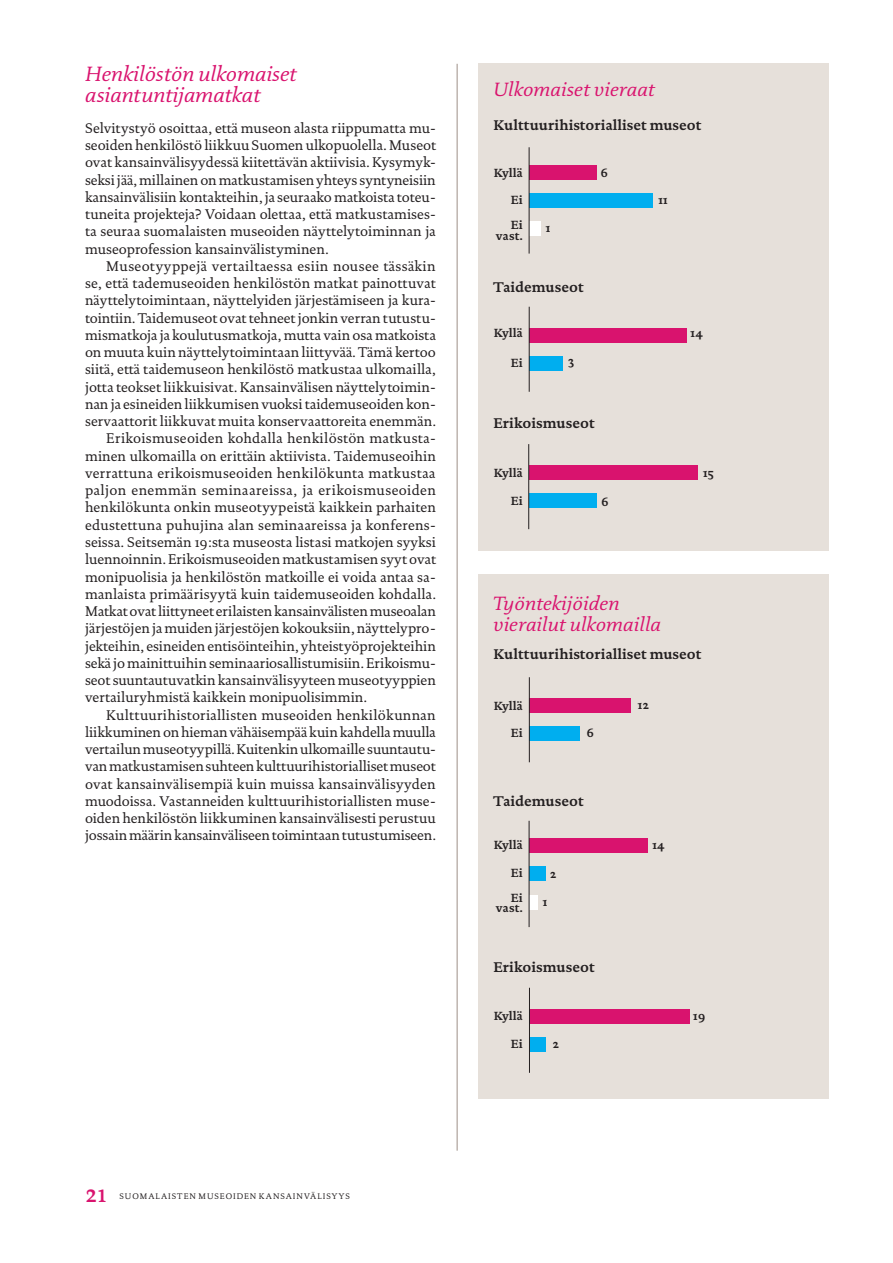
<style>
.page{position:relative;width:893px;height:1263px;background:#fff}
.page>*{position:absolute;margin:0;border:0;box-sizing:border-box;transform-origin:0 0}
.t1{font:italic 21px/21px "DTL Documenta T";color:#d9136e}
.t2{font:italic 19.5px/21px "DTL Documenta T";letter-spacing:.01em;color:#d9136e}
.t3{font:14.25px/17.2px "DTL Documenta ST";color:#231f20;text-align:justify}
.t4{font:700 14.25px "DTL Documenta ST";color:#231f20}
.t5{font:14.25px "DTL Documenta ST";letter-spacing:.02em;color:#231f20}
.t6{font:14.25px "DTL Documenta ST";letter-spacing:.03em;color:#231f20}
.t7{font:700 12px/24.5px "DTL Documenta ST";color:#231f20}
.t8{font:8.25px "DTL Documenta T Caps";letter-spacing:.115em;color:#231f20}
.s1{font-family:"DTL Documenta T";font-weight:700;font-size:18px;color:#d9136e}
</style>
<div class="page">
<hr style="left:457px;top:64px;width:1px;height:1087px;background:#9d9087">
<div style="left:478px;top:574px;width:351px;height:525px;background:#e6e0da"></div>
<div style="left:529px;top:698px;width:102px;height:15px;background:#d9136e"></div>
<div style="left:529px;top:727px;width:51px;height:14px;background:#00aeef"></div>
<div style="left:529px;top:1009px;width:161px;height:14px;background:#d9136e"></div>
<div style="left:529px;top:1037px;width:17px;height:14px;background:#00aeef"></div>
<div style="left:529px;top:838px;width:118px;height:15px;background:#d9136e"></div>
<div style="left:529px;top:867px;width:17px;height:14px;background:#00aeef"></div>
<div style="left:529px;top:895px;width:9px;height:14px;background:#fff"></div>
<hr style="left:529px;top:821px;width:1px;height:106px;background:#231f20">
<hr style="left:529px;top:677px;width:1px;height:85px;background:#231f20">
<hr style="left:529px;top:988px;width:1px;height:85px;background:#231f20">
<div style="left:478px;top:64px;width:351px;height:487px;background:#e6e0da"></div>
<div style="left:529px;top:328px;width:157px;height:14px;background:#d9136e"></div>
<div style="left:529px;top:356px;width:34px;height:14px;background:#00aeef"></div>
<div style="left:529px;top:465px;width:169px;height:15px;background:#d9136e"></div>
<div style="left:529px;top:494px;width:67px;height:14px;background:#00aeef"></div>
<div style="left:529px;top:165px;width:67px;height:14px;background:#d9136e"></div>
<div style="left:529px;top:193px;width:124px;height:14px;background:#00aeef"></div>
<div style="left:529px;top:222px;width:11px;height:14px;background:#fff"></div>
<hr style="left:529px;top:307px;width:1px;height:85px;background:#231f20">
<hr style="left:529px;top:147px;width:1px;height:107px;background:#231f20">
<hr style="left:528px;top:444px;width:1px;height:85px;background:#231f20">
<h1 class="t1" style="left:85px;top:63px;width:213px">Henkilöstön ulkomaiset asiantuntijamatkat</h1>
<p class="t3" style="left:85px;top:119px;width:352px">Selvitystyö osoittaa, että museon alasta riippumatta mu&shy;seoiden henkilöstö liikkuu Suomen ulkopuolella. Museot ovat kansainvälisyydessä kiitettävän aktiivisia. Kysymyk&shy;seksi jää, millainen on matkustamisen yhteys syntyneisiin kansainvälisiin kontakteihin, ja seuraako matkoista toteu&shy;tuneita projekteja? Voidaan olettaa, että matkustamises&shy;ta seuraa suomalaisten museoiden näyttelytoiminnan ja museoprofession kansainvälistyminen.</p>
<p class="t5" style="left:106px;top:258px;width:331px">Museotyyppejä vertailtaessa esiin nousee tässäkin</p>
<p class="t3" style="left:85px;top:275px;width:352px">se, että tademuseoiden henkilöstön matkat painottuvat</p>
<p class="t3" style="left:85px;top:292px;width:352px">näyttelytoimintaan, näyttelyiden järjestämiseen ja kura-</p>
<p class="t3" style="left:85px;top:309px;width:352px">tointiin. Taidemuseot ovat tehneet jonkin verran tutustu-</p>
<p class="t3" style="left:85px;top:326px;width:352px">mismatkoja ja koulutusmatkoja, mutta vain osa matkoista</p>
<p class="t3" style="left:85px;top:344px;width:352px">on muuta kuin näyttelytoimintaan liittyvää. Tämä kertoo</p>
<p class="t3" style="left:85px;top:361px;width:352px">siitä, että taidemuseon henkilöstö matkustaa ulkomailla,</p>
<p class="t3" style="left:85px;top:378px;width:352px">jotta teokset liikkuisivat. Kansainvälisen näyttelytoimin-</p>
<p class="t3" style="left:85px;top:395px;width:352px">nan ja esineiden liikkumisen vuoksi taidemuseoiden kon-</p>
<p class="t3" style="left:85px;top:413px;width:352px">servaattorit liikkuvat muita konservaattoreita enemmän.</p>
<p class="t5" style="left:106px;top:430px;width:331px">Erikoismuseoiden kohdalla henkilöstön matkusta-</p>
<p class="t3" style="left:85px;top:447px;width:352px">minen ulkomailla on erittäin aktiivista. Taidemuseoihin</p>
<p class="t3" style="left:85px;top:464px;width:352px">verrattuna erikoismuseoiden henkilökunta matkustaa</p>
<p class="t6" style="left:85px;top:482px;width:352px">paljon enemmän seminaareissa, ja erikoismuseoiden</p>
<p class="t3" style="left:85px;top:499px;width:352px">henkilökunta onkin museotyypeistä kaikkein parhaiten</p>
<p class="t3" style="left:85px;top:516px;width:352px">edustettuna puhujina alan seminaareissa ja konferens-</p>
<p class="t3" style="left:85px;top:533px;width:352px">seissa. Seitsemän 19:sta museosta listasi matkojen syyksi</p>
<p class="t3" style="left:85px;top:551px;width:352px">luennoinnin. Erikoismuseoiden matkustamisen syyt ovat</p>
<p class="t3" style="left:85px;top:568px;width:352px">monipuolisia ja henkilöstön matkoille ei voida antaa sa-</p>
<p class="t3" style="left:85px;top:585px;width:352px">manlaista primäärisyytä kuin taidemuseoiden kohdalla.</p>
<p class="t3" style="left:85px;top:602px;width:352px">Matkat ovat liittyneet erilaisten kansainvälisten museoalan</p>
<p class="t3" style="left:85px;top:620px;width:352px">järjestöjen ja muiden järjestöjen kokouksiin, näyttelypro-</p>
<p class="t3" style="left:85px;top:637px;width:352px">jekteihin, esineiden entisöinteihin, yhteistyöprojekteihin</p>
<p class="t3" style="left:85px;top:654px;width:352px">sekä jo mainittuihin seminaariosallistumisiin. Erikoismu-</p>
<p class="t3" style="left:85px;top:671px;width:352px">seot suuntautuvatkin kansainvälisyyteen museotyyppien</p>
<p class="t3" style="left:85px;top:689px;width:284px">vertailuryhmistä kaikkein monipuolisimmin.</p>
<p class="t3" style="left:106px;top:706px;width:331px">Kulttuurihistoriallisten museoiden henkilökunnan</p>
<p class="t3" style="left:85px;top:723px;width:352px">liikkuminen on hieman vähäisempää kuin kahdella muulla</p>
<p class="t3" style="left:85px;top:741px;width:352px">vertailun museotyypillä. Kuitenkin ulkomaille suuntautu-</p>
<p class="t3" style="left:85px;top:758px;width:352px">van matkustamisen suhteen kulttuurihistorialliset museot</p>
<p class="t3" style="left:85px;top:775px;width:352px">ovat kansainvälisempiä kuin muissa kansainvälisyyden</p>
<p class="t3" style="left:85px;top:792px;width:352px">muodoissa. Vastanneiden kulttuurihistoriallisten muse-</p>
<p class="t3" style="left:85px;top:810px;width:352px">oiden henkilöstön liikkuminen kansainvälisesti perustuu</p>
<p class="t3" style="left:85px;top:827px;width:352px">jossain määrin kansainväliseen toimintaan tutustumiseen.</p>
<p class="t8" style="left:85px;top:1192px;width:266px"><span class="s1">21</span> SUOMALAISTEN MUSEOIDEN KANSAINVÄLISYYS</p>
<h2 class="t2" style="left:493px;top:79px;width:163px">Ulkomaiset vieraat</h2>
<p class="t4" style="left:493px;top:116px;width:210px">Kulttuurihistorialliset museot</p>
<p class="t7" style="left:494px;top:160px;width:31px">Kyllä</p>
<p class="t7" style="left:511px;top:187px;width:14px;line-height:24.9px">Ei<br>Ei</p>
<p class="t7" style="left:546px;top:215px;width:6px">1</p>
<p class="t7" style="left:496px;top:223px;width:28px">vast.</p>
<p class="t7" style="left:600px;top:160px;width:9px">6</p>
<p class="t7" style="left:658px;top:187px;width:11px">11</p>
<p class="t4" style="left:493px;top:278px;width:92px">Taidemuseot</p>
<p class="t7" style="left:494px;top:321px;width:31px">Kyllä</p>
<p class="t7" style="left:511px;top:350px;width:14px">Ei</p>
<p class="t7" style="left:568px;top:349px;width:7px">3</p>
<p class="t4" style="left:493px;top:414px;width:103px">Erikoismuseot</p>
<p class="t7" style="left:494px;top:460px;width:31px">Kyllä</p>
<p class="t7" style="left:511px;top:488px;width:14px">Ei</p>
<p class="t7" style="left:601px;top:489px;width:9px">6</p>
<p class="t7" style="left:690px;top:321px;width:14px">14</p>
<p class="t7" style="left:703px;top:460px;width:12px">15</p>
<h2 class="t2" style="left:493px;top:592px;width:169px">Työntekijöiden vierailut ulkomailla</h2>
<p class="t4" style="left:493px;top:645px;width:210px">Kulttuurihistorialliset museot</p>
<p class="t7" style="left:494px;top:693px;width:31px">Kyllä</p>
<p class="t7" style="left:511px;top:721px;width:14px">Ei</p>
<p class="t7" style="left:586px;top:721px;width:9px">6</p>
<p class="t4" style="left:493px;top:792px;width:92px">Taidemuseot</p>
<p class="t7" style="left:494px;top:832px;width:31px">Kyllä</p>
<p class="t7" style="left:511px;top:861px;width:14px">Ei<br>Ei</p>
<p class="t7" style="left:496px;top:896px;width:28px">vast.</p>
<p class="t7" style="left:550px;top:861px;width:8px">2</p>
<p class="t7" style="left:543px;top:889px;width:6px">1</p>
<p class="t4" style="left:493px;top:958px;width:103px">Erikoismuseot</p>
<p class="t7" style="left:494px;top:1003px;width:31px">Kyllä</p>
<p class="t7" style="left:511px;top:1032px;width:14px">Ei</p>
<p class="t7" style="left:553px;top:1032px;width:8px">2</p>
<p class="t7" style="left:638px;top:692px;width:12px">12</p>
<p class="t7" style="left:652px;top:832px;width:14px">14</p>
<p class="t7" style="left:693px;top:1003px;width:14px">19</p>
</div>
